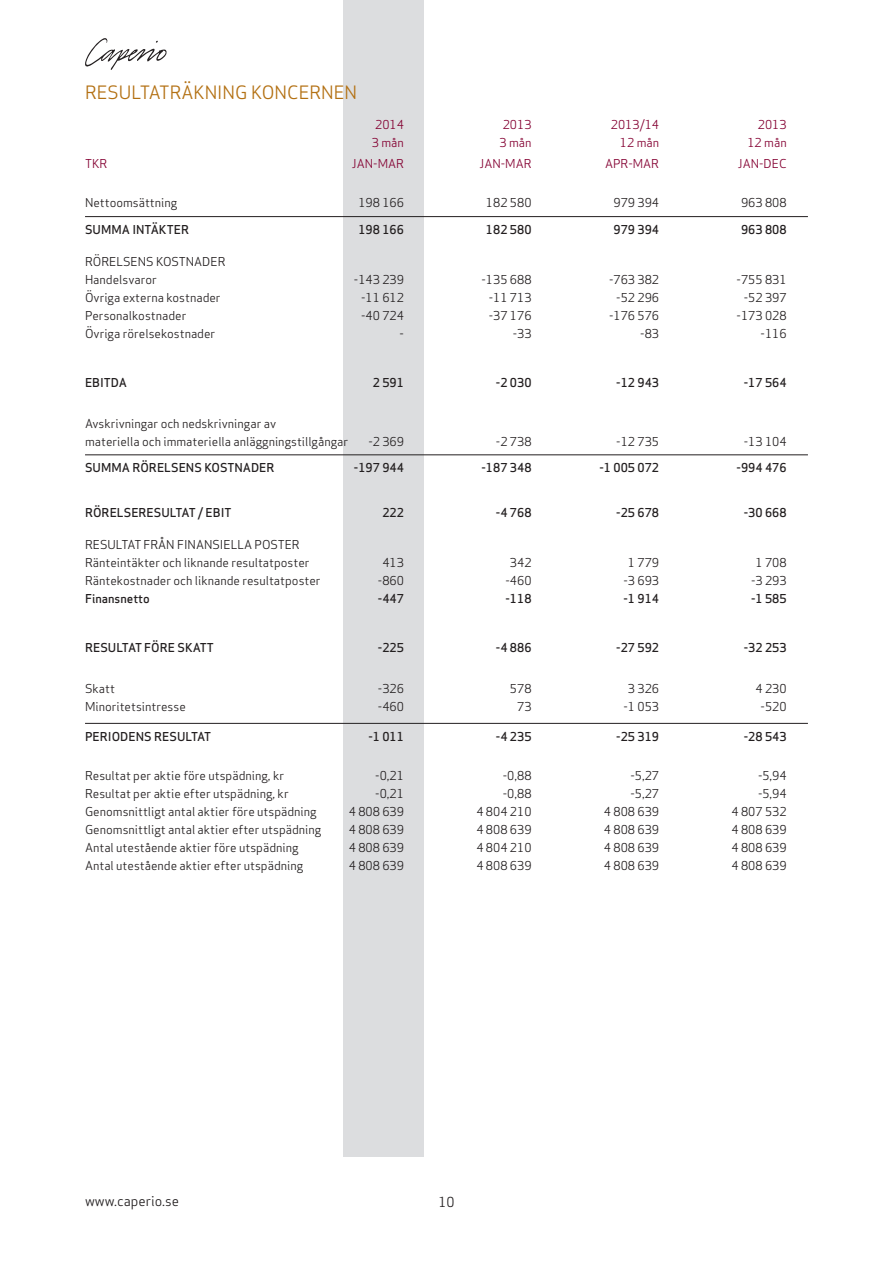
<style>
.page{position:relative;width:893px;height:1263px;background:#fff}
.page>*{position:absolute;margin:0;border:0;box-sizing:border-box;transform-origin:0 0}
.t1{font:18px "Apex Sans";color:#b37012}
.t2{font:13.5px "Apex Sans";color:#231f20}
._4K_Data{font:12px/18px "Apex Sans";color:#231f20}
._4K_Summa{font:500 12px "Apex Sans";color:#231f20}
._4K_Summa_utan_rad{font:500 12px "Apex Sans";color:#231f20}
._4K_RÖD{font:12px "Apex Sans";color:#840132}
</style>
<div class="page">
<svg style="left:85px;top:38px;width:82px;height:32px"></svg>
<div style="left:343px;top:0;width:80px;height:1157px;background:#dcdddf"></div>
<hr style="left:85px;top:216px;width:723px;height:1px;background:#231f20">
<hr style="left:85px;top:455px;width:723px;height:1px;background:#231f20">
<hr style="left:85px;top:723px;width:723px;height:1px;background:#231f20">
<h2 class="t1" style="left:85px;top:77px;width:274px">RESULTATRÄKNING KONCERNEN</h2>
<p class="_4K_RÖD" style="left:375px;top:115px;width:30px">2014</p>
<p class="_4K_RÖD" style="left:503px;top:115px;width:30px">2013</p>
<p class="_4K_RÖD" style="left:611px;top:115px;width:50px">2013/14</p>
<p class="_4K_RÖD" style="left:758px;top:115px;width:30px">2013</p>
<p class="_4K_RÖD" style="left:372px;top:133px;width:34px">3 mån</p>
<p class="_4K_RÖD" style="left:499px;top:133px;width:34px">3 mån</p>
<p class="_4K_RÖD" style="left:620px;top:133px;width:41px">12 mån</p>
<p class="_4K_RÖD" style="left:747px;top:133px;width:41px">12 mån</p>
<p class="_4K_RÖD" style="left:85px;top:154px;width:24px">TKR</p>
<p class="_4K_RÖD" style="left:352px;top:154px;width:54px">JAN-MAR</p>
<p class="_4K_RÖD" style="left:479px;top:154px;width:54px">JAN-MAR</p>
<p class="_4K_RÖD" style="left:605px;top:154px;width:56px">APR-MAR</p>
<p class="_4K_RÖD" style="left:738px;top:154px;width:50px">JAN-DEC</p>
<p class="_4K_Data" style="left:85px;top:193px;width:94px">Nettoomsättning</p>
<p class="_4K_Data" style="left:358px;top:193px;width:47px">198 166</p>
<p class="_4K_Data" style="left:486px;top:193px;width:47px">182 580</p>
<p class="_4K_Data" style="left:613px;top:193px;width:47px">979 394</p>
<p class="_4K_Data" style="left:741px;top:193px;width:47px">963 808</p>
<p class="_4K_Summa" style="left:85px;top:219px;width:106px">SUMMA INTÄKTER</p>
<p class="_4K_Summa" style="left:358px;top:219px;width:47px">198 166</p>
<p class="_4K_Summa" style="left:486px;top:219px;width:47px">182 580</p>
<p class="_4K_Summa" style="left:613px;top:219px;width:47px">979 394</p>
<p class="_4K_Summa" style="left:741px;top:219px;width:47px">963 808</p>
<h4 class="_4K_Data" style="left:85px;top:251px;width:142px">RÖRELSENS KOSTNADER</h4>
<p class="_4K_Data" style="left:85px;top:269px;width:73px">Handelsvaror</p>
<p class="_4K_Data" style="left:354px;top:269px;width:52px">-143 239</p>
<p class="_4K_Data" style="left:481px;top:269px;width:52px">-135 688</p>
<p class="_4K_Data" style="left:609px;top:269px;width:52px">-763 382</p>
<p class="_4K_Data" style="left:737px;top:269px;width:52px">-755 831</p>
<p class="_4K_Data" style="left:85px;top:287px;width:137px">Övriga externa kostnader</p>
<p class="_4K_Data" style="left:361px;top:287px;width:44px">-11 612</p>
<p class="_4K_Data" style="left:489px;top:287px;width:44px">-11 713</p>
<p class="_4K_Data" style="left:616px;top:287px;width:44px">-52 296</p>
<p class="_4K_Data" style="left:744px;top:287px;width:44px">-52 397</p>
<p class="_4K_Data" style="left:85px;top:305px;width:103px">Personalkostnader</p>
<p class="_4K_Data" style="left:361px;top:305px;width:44px">-40 724</p>
<p class="_4K_Data" style="left:489px;top:305px;width:44px">-37 176</p>
<p class="_4K_Data" style="left:609px;top:305px;width:52px">-176 576</p>
<p class="_4K_Data" style="left:737px;top:305px;width:52px">-173 028</p>
<p class="_4K_Data" style="left:85px;top:323px;width:132px">Övriga rörelsekostnader</p>
<p class="_4K_Data" style="left:399px;top:323px;width:6px">-</p>
<p class="_4K_Data" style="left:513px;top:323px;width:20px">-33</p>
<p class="_4K_Data" style="left:640px;top:323px;width:20px">-83</p>
<p class="_4K_Data" style="left:761px;top:323px;width:28px">-116</p>
<p class="_4K_Summa_utan_rad" style="left:85px;top:372px;width:44px">EBITDA</p>
<p class="_4K_Summa_utan_rad" style="left:373px;top:372px;width:33px">2 591</p>
<p class="_4K_Summa_utan_rad" style="left:496px;top:372px;width:37px">-2 030</p>
<p class="_4K_Summa_utan_rad" style="left:616px;top:372px;width:44px">-12 943</p>
<p class="_4K_Summa_utan_rad" style="left:744px;top:372px;width:44px">-17 564</p>
<p class="_4K_Data" style="left:85px;top:413px;width:265px">Avskrivningar och nedskrivningar av<br>materiella och immateriella anläggningstillgångar</p>
<p class="_4K_Data" style="left:368px;top:431px;width:37px">-2 369</p>
<p class="_4K_Data" style="left:496px;top:431px;width:37px">-2 738</p>
<p class="_4K_Data" style="left:616px;top:431px;width:44px">-12 735</p>
<p class="_4K_Data" style="left:744px;top:431px;width:44px">-13 104</p>
<p class="_4K_Summa" style="left:85px;top:457px;width:191px">SUMMA RÖRELSENS KOSTNADER</p>
<p class="_4K_Summa" style="left:354px;top:457px;width:52px">-197 944</p>
<p class="_4K_Summa" style="left:481px;top:457px;width:52px">-187 348</p>
<p class="_4K_Summa" style="left:599px;top:457px;width:61px">-1 005 072</p>
<p class="_4K_Summa" style="left:737px;top:457px;width:52px">-994 476</p>
<p class="_4K_Summa_utan_rad" style="left:85px;top:502px;width:148px">RÖRELSERESULTAT / EBIT</p>
<p class="_4K_Summa_utan_rad" style="left:382px;top:502px;width:23px">222</p>
<p class="_4K_Summa_utan_rad" style="left:496px;top:502px;width:37px">-4 768</p>
<p class="_4K_Summa_utan_rad" style="left:616px;top:502px;width:44px">-25 678</p>
<p class="_4K_Summa_utan_rad" style="left:744px;top:502px;width:44px">-30 668</p>
<h4 class="_4K_Data" style="left:85px;top:534px;width:216px">RESULTAT FRÅN FINANSIELLA POSTER</h4>
<p class="_4K_Data" style="left:85px;top:552px;width:226px">Ränteintäkter och liknande resultatposter</p>
<p class="_4K_Data" style="left:382px;top:552px;width:23px">413</p>
<p class="_4K_Data" style="left:510px;top:552px;width:23px">342</p>
<p class="_4K_Data" style="left:628px;top:552px;width:33px">1 779</p>
<p class="_4K_Data" style="left:755px;top:552px;width:33px">1 708</p>
<p class="_4K_Data" style="left:85px;top:570px;width:237px">Räntekostnader och liknande resultatposter</p>
<p class="_4K_Data" style="left:378px;top:570px;width:28px">-860</p>
<p class="_4K_Data" style="left:505px;top:570px;width:28px">-460</p>
<p class="_4K_Data" style="left:623px;top:570px;width:37px">-3 693</p>
<p class="_4K_Data" style="left:751px;top:570px;width:37px">-3 293</p>
<h5 class="_4K_Summa" style="left:85px;top:588px;width:66px">Finansnetto</h5>
<h5 class="_4K_Summa" style="left:378px;top:588px;width:28px">-447</h5>
<h5 class="_4K_Summa" style="left:505px;top:588px;width:28px">-118</h5>
<h5 class="_4K_Summa" style="left:623px;top:588px;width:37px">-1 914</h5>
<h5 class="_4K_Summa" style="left:751px;top:588px;width:37px">-1 585</h5>
<p class="_4K_Summa_utan_rad" style="left:85px;top:637px;width:130px">RESULTAT FÖRE SKATT</p>
<p class="_4K_Summa_utan_rad" style="left:378px;top:637px;width:28px">-225</p>
<p class="_4K_Summa_utan_rad" style="left:496px;top:637px;width:37px">-4 886</p>
<p class="_4K_Summa_utan_rad" style="left:616px;top:637px;width:44px">-27 592</p>
<p class="_4K_Summa_utan_rad" style="left:744px;top:637px;width:44px">-32 253</p>
<p class="_4K_Data" style="left:85px;top:678px;width:31px">Skatt</p>
<p class="_4K_Data" style="left:378px;top:678px;width:28px">-326</p>
<p class="_4K_Data" style="left:510px;top:678px;width:23px">578</p>
<p class="_4K_Data" style="left:628px;top:678px;width:33px">3 326</p>
<p class="_4K_Data" style="left:755px;top:678px;width:33px">4 230</p>
<p class="_4K_Data" style="left:85px;top:696px;width:102px">Minoritetsintresse</p>
<p class="_4K_Data" style="left:378px;top:696px;width:28px">-460</p>
<p class="_4K_Data" style="left:517px;top:696px;width:16px">73</p>
<p class="_4K_Data" style="left:623px;top:696px;width:37px">-1 053</p>
<p class="_4K_Data" style="left:761px;top:696px;width:28px">-520</p>
<p class="_4K_Summa" style="left:85px;top:726px;width:128px">PERIODENS RESULTAT</p>
<p class="_4K_Summa" style="left:368px;top:726px;width:37px">-1 011</p>
<p class="_4K_Summa" style="left:496px;top:726px;width:37px">-4 235</p>
<p class="_4K_Summa" style="left:616px;top:726px;width:44px">-25 319</p>
<p class="_4K_Summa" style="left:744px;top:726px;width:44px">-28 543</p>
<p class="_4K_Data" style="left:85px;top:765px;width:201px">Resultat per aktie före utspädning, kr</p>
<p class="_4K_Data" style="left:375px;top:765px;width:30px">-0,21</p>
<p class="_4K_Data" style="left:503px;top:765px;width:30px">-0,88</p>
<p class="_4K_Data" style="left:630px;top:765px;width:30px">-5,27</p>
<p class="_4K_Data" style="left:758px;top:765px;width:30px">-5,94</p>
<p class="_4K_Data" style="left:85px;top:783px;width:205px">Resultat per aktie efter utspädning, kr</p>
<p class="_4K_Data" style="left:375px;top:783px;width:30px">-0,21</p>
<p class="_4K_Data" style="left:503px;top:783px;width:30px">-0,88</p>
<p class="_4K_Data" style="left:630px;top:783px;width:30px">-5,27</p>
<p class="_4K_Data" style="left:758px;top:783px;width:30px">-5,94</p>
<p class="_4K_Data" style="left:85px;top:801px;width:233px">Genomsnittligt antal aktier före utspädning</p>
<p class="_4K_Data" style="left:349px;top:801px;width:57px">4 808 639</p>
<p class="_4K_Data" style="left:476px;top:801px;width:57px">4 804 210</p>
<p class="_4K_Data" style="left:604px;top:801px;width:57px">4 808 639</p>
<p class="_4K_Data" style="left:731px;top:801px;width:57px">4 807 532</p>
<p class="_4K_Data" style="left:85px;top:819px;width:238px">Genomsnittligt antal aktier efter utspädning</p>
<p class="_4K_Data" style="left:349px;top:819px;width:57px">4 808 639</p>
<p class="_4K_Data" style="left:476px;top:819px;width:57px">4 808 639</p>
<p class="_4K_Data" style="left:604px;top:819px;width:57px">4 808 639</p>
<p class="_4K_Data" style="left:731px;top:819px;width:57px">4 808 639</p>
<p class="_4K_Data" style="left:85px;top:837px;width:215px">Antal utestående aktier före utspädning</p>
<p class="_4K_Data" style="left:349px;top:837px;width:57px">4 808 639</p>
<p class="_4K_Data" style="left:476px;top:837px;width:57px">4 804 210</p>
<p class="_4K_Data" style="left:604px;top:837px;width:57px">4 808 639</p>
<p class="_4K_Data" style="left:731px;top:837px;width:57px">4 808 639</p>
<p class="_4K_Data" style="left:85px;top:855px;width:220px">Antal utestående aktier efter utspädning</p>
<p class="_4K_Data" style="left:349px;top:855px;width:57px">4 808 639</p>
<p class="_4K_Data" style="left:476px;top:855px;width:57px">4 808 639</p>
<p class="_4K_Data" style="left:604px;top:855px;width:57px">4 808 639</p>
<p class="_4K_Data" style="left:731px;top:855px;width:57px">4 808 639</p>
<p class="t2" style="left:85px;top:1190px;width:96px">www.caperio.se</p>
<p class="t2" style="left:438px;top:1191px;width:18px">10</p>
</div>
